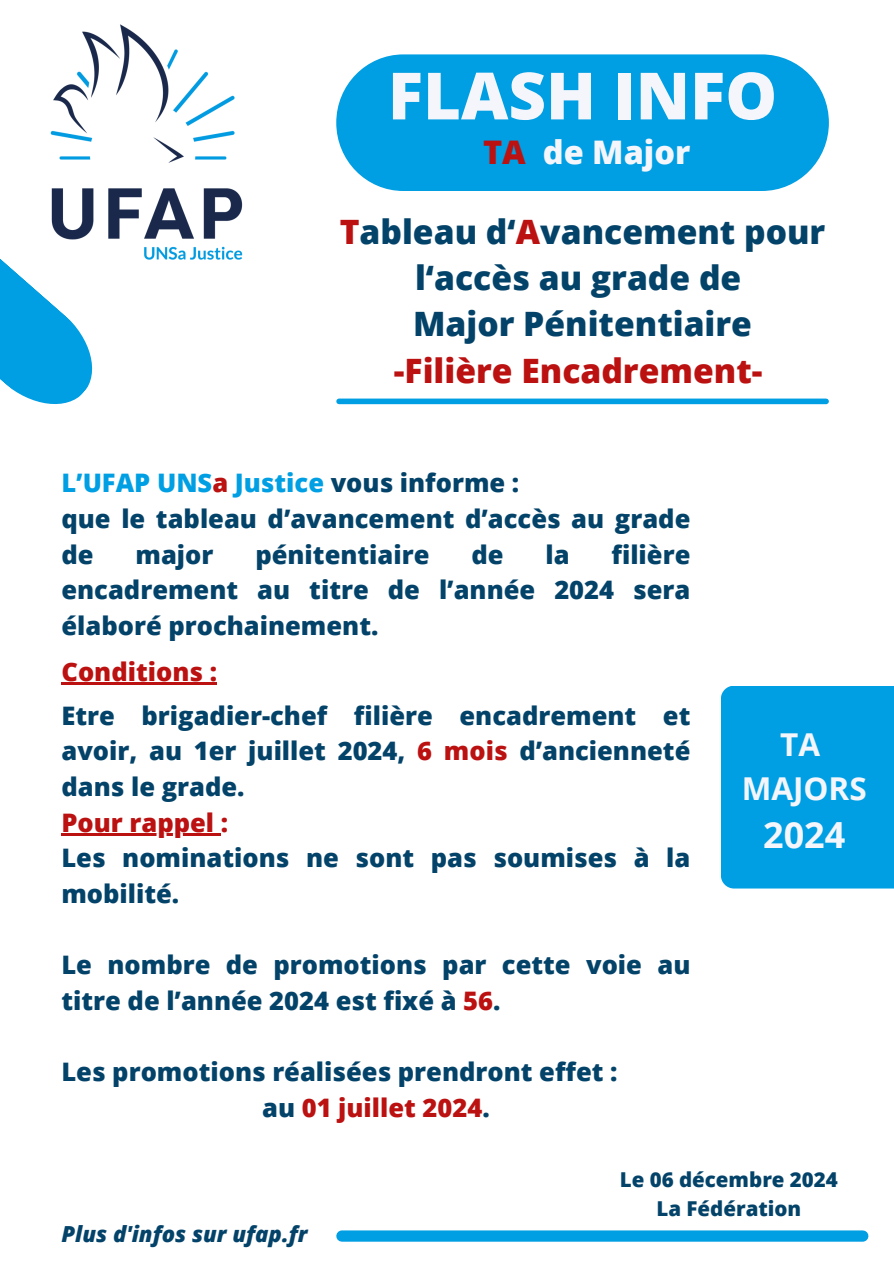
<style>
.page{position:relative;width:894px;height:1264px;background:#fff}
.page>*{position:absolute;margin:0;border:0;box-sizing:border-box;transform-origin:0 0}
.t1{font:800 65.25px "Open Sans";color:#f4f6fc}
.t2{font:700 36px "Open Sans";color:#f4f6fc}
.t3{font:800 33.6px/46.2px "Open Sans";color:#044369;text-align:center}
.t4{font:800 32.55px "Open Sans";color:#f4f6fc}
.t5{font:700 31.5px/43.8px "Open Sans";color:#f4f6fc;text-align:center}
.t6{font:800 25.5px/35.7px "Open Sans";color:#044369}
.t7{font:800 25.5px "Open Sans";color:#b11}
.t8{font:italic 800 22.05px "Open Sans";color:#044369}
.t9{font:800 20.55px "Open Sans";color:#044369}
.s1{color:#b11}
.s2{color:#009fe3}
</style>
<div class="page">
<div style="left:336px;top:54px;width:492px;height:137px;background:#009ee2;border-radius:68px"></div>
<svg style="left:0;top:310px;width:93px;height:94px"></svg>
<div style="left:339px;top:398px;width:486px;height:6px;background:#009ee2"></div>
<img style="left:0;top:24px;width:243px;height:286px">
<hr style="left:61px;top:682px;width:156px;height:2px;background:#b11">
<hr style="left:61px;top:833px;width:160px;height:2px;background:#b11">
<div style="left:720px;top:685px;width:173px;height:203px;background:#009fe3"></div>
<div style="left:342px;top:1230px;width:520px;height:11px;background:#009ee2"></div>
<h2 class="t1" style="left:388px;top:50px;width:390px">FLASH INFO</h2>
<p class="t4" style="left:483px;top:130px;width:209px"><span class="s1">TA</span> de Major</p>
<p class="t3" style="left:339px;top:208px;width:487px"><span class="s1">T</span>ableau d‘<span class="s1">A</span>vancement pour l‘accès au grade de<br>Major Pénitentiaire<br><span class="s1">-Filière Encadrement-</span></p>
<h3 class="t6" style="left:61px;top:464px;width:630px"><span class="s2">L’UFAP UNS</span><span class="s1">a</span> <span class="s2">Justice</span> vous informe :<br>que le tableau d’avancement d’accès au grade de</h3>
<h3 class="t6" style="left:61px;top:535px;width:630px;text-align:justify;text-indent:550px">filière encadrement au titre de l’année 2024 sera élaboré prochainement.</h3>
<h1 class="t7" style="left:61px;top:653px;width:157px">Conditions :</h1>
<h3 class="t6" style="left:61px;top:697px;width:630px;text-align:justify">Etre brigadier-chef filière encadrement et avoir, au 1er juillet 2024, <span class="s1">6 mois</span> d’ancienneté dans le grade.</h3>
<p class="t6" style="left:61px;top:804px;width:630px"><span class="s1">Pour rappel :<br></span>Les nominations ne sont pas soumises à la mobilité.</p>
<h3 class="t6" style="left:135px;top:535px;width:79px">major</h3>
<h3 class="t6" style="left:255px;top:535px;width:176px">pénitentiaire</h3>
<h3 class="t6" style="left:471px;top:535px;width:34px">de</h3>
<h3 class="t6" style="left:545px;top:535px;width:26px">la</h3>
<p class="t6" style="left:61px;top:946px;width:630px">Le nombre de promotions par cette voie au titre de l’année 2024 est fixé à <span class="s1">56</span>.</p>
<p class="t6" style="left:262px;top:1053px;width:357px;text-indent:-201px">Les promotions réalisées prendront effet : au <span class="s1">01 juillet 2024</span>.</p>
<h4 class="t5" style="left:741px;top:722px;width:126px">TA<br>MAJORS</h4>
<h4 class="t2" style="left:763px;top:809px;width:84px">2024</h4>
<h4 class="t8" style="left:61px;top:1218px;width:247px">Plus d'infos sur ufap.fr</h4>
<h4 class="t9" style="left:619px;top:1165px;width:220px">Le 06 décembre 2024</h4>
<h4 class="t9" style="left:656px;top:1193px;width:146px">La Fédération</h4>
</div>
